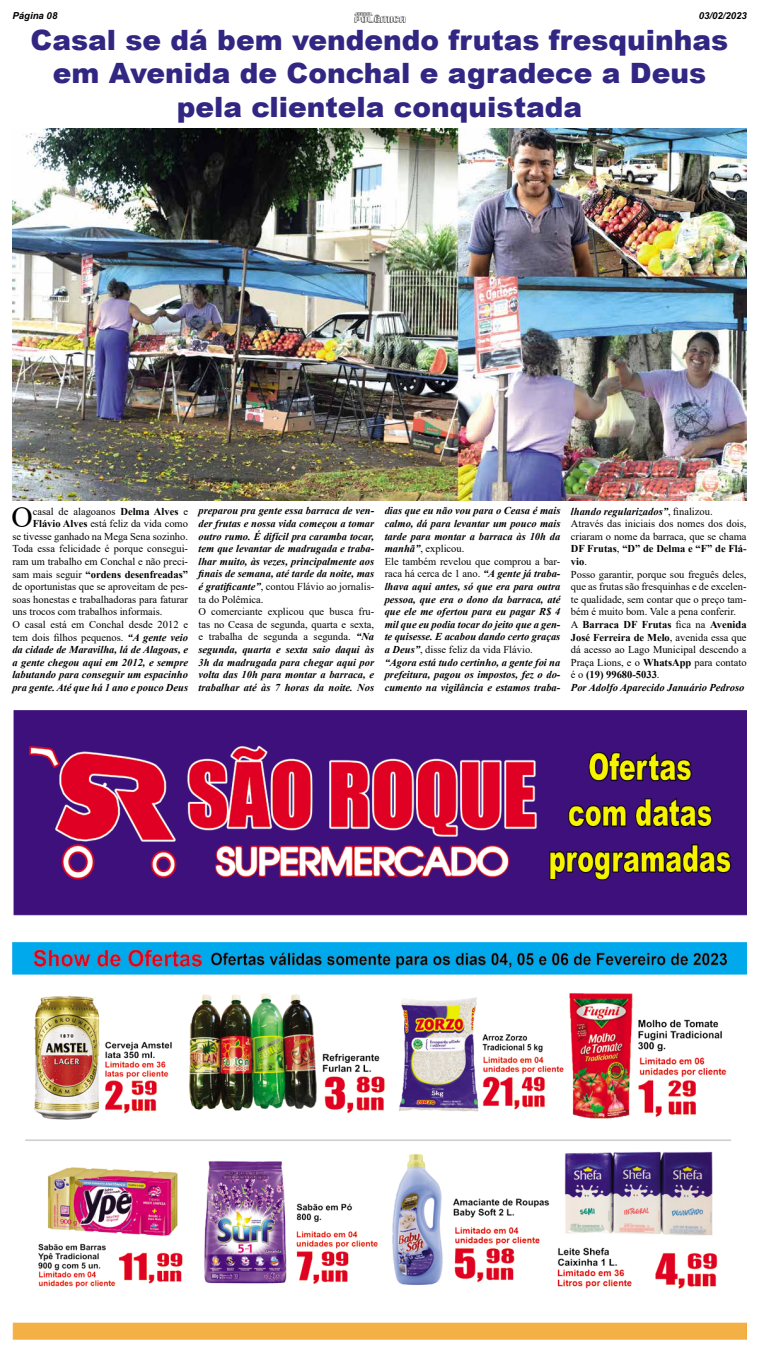
<style>
.page{position:relative;width:759px;height:1352px;background:#fff}
.page>*{position:absolute;margin:0;border:0;box-sizing:border-box;transform-origin:0 0}
.t1{font:29.49px "Times New Roman";color:#000}
.t2{font:900 28px/33.6px "Arial";color:#312783;text-align:center}
.t3{font:italic 700 10.5px/12.6px "Times New Roman";color:#000}
.t4{font:10.5px/12.6px "Times New Roman";color:#000}
.t5{font:700 10.5px "Times New Roman";color:#000}
.t6{font:italic 700 9.62px "Arial";color:#000}
.s1{font-weight:700}
.s2{font-weight:400}
.s3{font-weight:700;font-style:italic}
.s4{font-weight:400;font-style:normal}
</style>
<div class="page">
<img style="left:354px;top:12px;width:51px;height:11px">
<img style="left:12px;top:710px;width:734px;height:629px">
<img style="left:12px;top:128px;width:734px;height:372px">
<p class="t6" style="left:12px;top:10px;width:46px">Página 08</p>
<p class="t6" style="left:699px;top:10px;width:50px">03/02/2023</p>
<h2 class="t2" style="left:31px;top:22px;width:699px">Casal se dá bem vendendo frutas fresquinhas em Avenida de Conchal e agradece a Deus pela clientela conquistada</h2>
<h1 class="t1" style="left:11px;top:496px;width:23px">O</h1>
<p class="t4" style="left:33px;top:504px;width:157px">casal de alagoanos <span class="s1">Delma Alves</span> e</p>
<p class="t4" style="left:33px;top:517px;width:157px"><span class="s1">Flávio Alves</span> está feliz da vida como</p>
<p class="t4" style="left:12px;top:530px;width:177px">se tivesse ganhado na Mega Sena sozinho.</p>
<p class="t4" style="left:12px;top:542px;width:177px">Toda essa felicidade é porque consegui-</p>
<p class="t4" style="left:12px;top:555px;width:177px">ram um trabalho em Conchal e não preci-</p>
<p class="t5" style="left:12px;top:566px;width:177px"><span class="s2">sam mais seguir</span> “ordens desenfreadas”</p>
<p class="t4" style="left:12px;top:580px;width:177px">de oportunistas que se aproveitam de pes-</p>
<p class="t4" style="left:12px;top:593px;width:177px">soas honestas e trabalhadoras para faturar</p>
<p class="t4" style="left:12px;top:605px;width:152px">uns trocos com trabalhos informais.</p>
<p class="t4" style="left:12px;top:618px;width:177px">O casal está em Conchal desde 2012 e</p>
<p class="t4" style="left:12px;top:630px;width:177px">tem dois filhos pequenos. <span class="s3">“A gente veio</span></p>
<p class="t3" style="left:12px;top:643px;width:177px">da cidade de Maravilha, lá de Alagoas, e</p>
<p class="t3" style="left:12px;top:656px;width:177px">a gente chegou aqui em 2012, e sempre</p>
<p class="t3" style="left:12px;top:668px;width:177px">labutando para conseguir um espacinho</p>
<p class="t3" style="left:12px;top:681px;width:177px">pra gente. Até que há 1 ano e pouco Deus</p>
<p class="t3" style="left:199px;top:504px;width:177px">preparou pra gente essa barraca de ven&shy;der frutas e nossa vida começou a tomar outro rumo. É difícil pra caramba tocar, tem que levantar de madrugada e traba&shy;lhar muito, às vezes, principalmente aos finais de semana, até tarde da noite, mas é gratificante”<span class="s4">, contou Flávio ao jornalis&shy;ta do Polêmica.<br>O comerciante explicou que busca fru&shy;tas no Ceasa de segunda, quarta e sexta, e trabalha de segunda a segunda.</span> “Na segunda, quarta e sexta saio daqui às 3h da madrugada para chegar aqui por volta das 10h para montar a barraca, e trabalhar até às 7 horas da noite. Nos</p>
<p class="t3" style="left:385px;top:504px;width:177px">dias que eu não vou para o Ceasa é mais calmo, dá para levantar um pouco mais tarde para montar a barraca às 10h da manhã”<span class="s4">, explicou.<br>Ele também revelou que comprou a bar&shy;raca há cerca de 1 ano.</span> “A gente já traba&shy;lhava aqui antes, só que era para outra pessoa, que era o dono da barraca, até que ele me ofertou para eu pagar R$ 4 mil que eu podia tocar do jeito que a gen&shy;te quisesse. E acabou dando certo graças a Deus”<span class="s4">, disse feliz da vida Flávio. </span>“Agora está tudo certinho, a gente foi na prefeitura, pagou os impostos, fez o do&shy;cumento na vigilância e estamos traba-</p>
<p class="t4" style="left:571px;top:504px;width:177px"><span class="s3">lhando regularizados”</span>, finalizou.<br>Através das iniciais dos nomes dos dois, criaram o nome da barraca, que se chama <span class="s1">DF Frutas</span>, <span class="s1">“D” de Delma e “F” de Flá&shy;vio</span>.<br>Posso garantir, porque sou freguês deles, que as frutas são fresquinhas e de excelen&shy;te qualidade, sem contar que o preço tam&shy;bém é muito bom. Vale a pena conferir.<br>A <span class="s1">Barraca DF Frutas</span> fica na <span class="s1">Avenida José Ferreira de Melo</span>, avenida essa que dá acesso ao Lago Municipal descendo a Praça Lions, e o <span class="s1">WhatsApp</span> para contato é o <span class="s1">(19) 99680-5033</span>.<br><span class="s3">Por Adolfo Aparecido Januário Pedroso</span></p>
</div>
